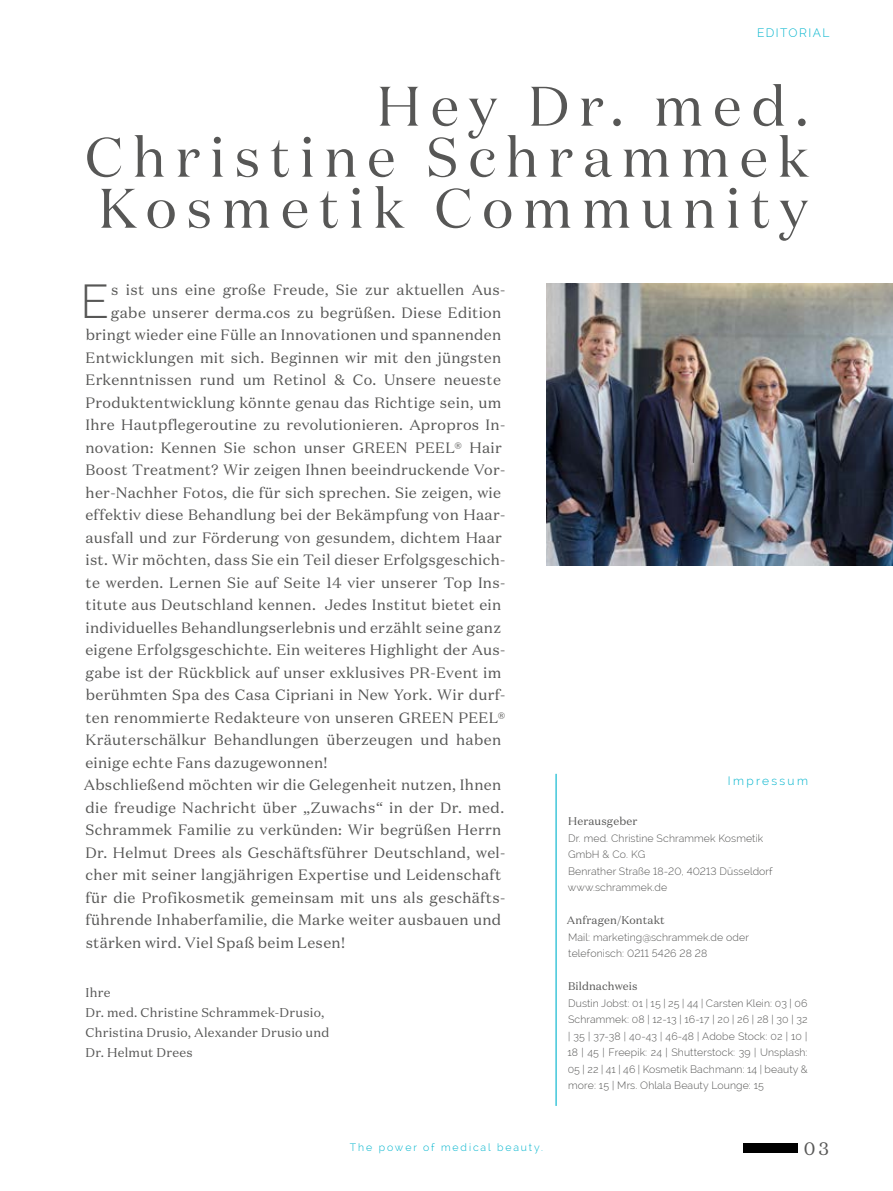
<style>
.page{position:relative;width:893px;height:1191px;background:#fff}
.page>*{position:absolute;margin:0;border:0;box-sizing:border-box;transform-origin:0 0}
.t1{font:55.5px/51px "Domaine Display";letter-spacing:.18em;color:#575756;text-align:justify}
.t2{font:300 46.65px "Raleway";color:#575756}
.t3{font:18px "Domaine Text";color:#575756}
.t4{font:15px "Domaine Text";letter-spacing:.02em;color:#575756}
.t5{font:12.75px/20.2px "Domaine Text";letter-spacing:.02em;color:#575756}
.t6{font:300 12px "Raleway";letter-spacing:.12em;color:#00b4cd}
.t7{font:300 12px "Raleway";letter-spacing:.19em;color:#00b4cd}
.t8{font:11.1px "Domaine Text";letter-spacing:.01em;color:#575756}
.t9{font:300 10.5px/16.5px "Raleway";letter-spacing:.01em;color:#575756}
.t10{font:300 10.5px "Raleway";letter-spacing:.18em;color:#00b4cd}
</style>
<div class="page">
<div style="left:743px;top:1143px;width:54px;height:10px;background:#000"></div>
<hr style="left:555px;top:774px;width:2px;height:332px;background:#00b4cd">
<img style="left:547px;top:283px;width:346px;height:283px">
<p class="t6" style="left:757px;top:26px;width:74px">EDITORIAL</p>
<h1 class="t1" style="left:85px;top:80px;width:724px;text-indent:292px">Hey Dr. med.<br>Christine Schrammek Kosmetik Community</h1>
<h2 class="t2" style="left:81px;top:274px;width:30px">E</h2>
<p class="t4" style="left:111px;top:280px;width:396px">s ist uns eine große Freude, Sie zur aktuellen Aus-</p>
<p class="t4" style="left:111px;top:303px;width:392px">gabe unserer derma.cos zu begrüßen. Diese Edition</p>
<p class="t4" style="left:86px;top:325px;width:417px">bringt wieder eine Fülle an Innovationen und spannenden</p>
<p class="t4" style="left:86px;top:348px;width:417px">Entwicklungen mit sich. Beginnen wir mit den jüngsten</p>
<p class="t4" style="left:86px;top:370px;width:417px">Erkenntnissen rund um Retinol &amp; Co. Unsere neueste</p>
<p class="t4" style="left:86px;top:393px;width:417px">Produktentwicklung könnte genau das Richtige sein, um</p>
<p class="t4" style="left:86px;top:415px;width:421px">Ihre Hautpflegeroutine zu revolutionieren. Apropros In-</p>
<p class="t4" style="left:85px;top:438px;width:418px">novation: Kennen Sie schon unser GREEN PEEL® Hair</p>
<p class="t4" style="left:86px;top:460px;width:421px">Boost Treatment? Wir zeigen Ihnen beeindruckende Vor-</p>
<p class="t4" style="left:86px;top:483px;width:417px">her-Nachher Fotos, die für sich sprechen. Sie zeigen, wie</p>
<p class="t4" style="left:85px;top:505px;width:421px">effektiv diese Behandlung bei der Bekämpfung von Haar-</p>
<p class="t4" style="left:86px;top:528px;width:418px">ausfall und zur Förderung von gesundem, dichtem Haar</p>
<p class="t4" style="left:85px;top:550px;width:421px">ist. Wir möchten, dass Sie ein Teil dieser Erfolgsgeschich-</p>
<p class="t4" style="left:85px;top:573px;width:421px">te werden. Lernen Sie auf Seite 14 vier unserer Top Ins-</p>
<p class="t4" style="left:85px;top:595px;width:417px">titute aus Deutschland kennen. Jedes Institut bietet ein</p>
<p class="t4" style="left:85px;top:618px;width:417px">individuelles Behandlungserlebnis und erzählt seine ganz</p>
<p class="t4" style="left:85px;top:640px;width:421px">eigene Erfolgsgeschichte. Ein weiteres Highlight der Aus-</p>
<p class="t4" style="left:85px;top:663px;width:417px">gabe ist der Rückblick auf unser exklusives PR-Event im</p>
<p class="t4" style="left:86px;top:685px;width:421px">berühmten Spa des Casa Cipriani in New York. Wir durf-</p>
<p class="t4" style="left:85px;top:708px;width:421px">ten renommierte Redakteure von unseren GREEN PEEL®</p>
<p class="t4" style="left:86px;top:730px;width:417px">Kräuterschälkur Behandlungen überzeugen und haben</p>
<p class="t4" style="left:85px;top:753px;width:244px">einige echte Fans dazugewonnen!</p>
<p class="t4" style="left:84px;top:775px;width:419px">Abschließend möchten wir die Gelegenheit nutzen, Ihnen</p>
<p class="t4" style="left:86px;top:798px;width:420px">die freudige Nachricht über „Zuwachs“ in der Dr. med.</p>
<p class="t4" style="left:85px;top:820px;width:417px">Schrammek Familie zu verkünden: Wir begrüßen Herrn</p>
<p class="t4" style="left:86px;top:843px;width:421px">Dr. Helmut Drees als Geschäftsführer Deutschland, wel-</p>
<p class="t4" style="left:85px;top:865px;width:417px">cher mit seiner langjährigen Expertise und Leidenschaft</p>
<p class="t4" style="left:86px;top:888px;width:421px">für die Profikosmetik gemeinsam mit uns als geschäfts-</p>
<p class="t4" style="left:86px;top:910px;width:417px">führende Inhaberfamilie, die Marke weiter ausbauen und</p>
<p class="t4" style="left:86px;top:933px;width:261px">stärken wird. Viel Spaß beim Lesen!</p>
<p class="t5" style="left:85px;top:982px;width:245px">Ihre<br>Dr. med. Christine Schrammek-Drusio,<br>Christina Drusio, Alexander Drusio und<br>Dr. Helmut Drees</p>
<p class="t7" style="left:728px;top:774px;width:82px">Impressum</p>
<p class="t8" style="left:568px;top:814px;width:71px">Herausgeber</p>
<p class="t9" style="left:568px;top:830px;width:206px">Dr. med. Christine Schrammek Kosmetik<br>GmbH &amp; Co. KG<br>Benrather Straße 18-20, 40213 Düsseldorf www.schrammek.de</p>
<p class="t8" style="left:567px;top:913px;width:99px">Anfragen/Kontakt</p>
<p class="t9" style="left:568px;top:929px;width:182px">Mail: marketing@schrammek.de oder telefonisch: 0211 5426 28 28</p>
<p class="t8" style="left:568px;top:979px;width:71px">Bildnachweis</p>
<p class="t9" style="left:567px;top:995px;width:242px;text-align:justify">Dustin Jobst: 01 | 15 | 25 | 44 | Carsten Klein: 03 | 06<br>Schrammek: 08 | 12-13 | 16-17 | 20 | 26 | 28 | 30 | 32 | 35 | 37-38 | 40-43 | 46-48 | Adobe Stock: 02 | 10 | 18 | 45 | Freepik: 24 | Shutterstock: 39 | Unsplash:<br>05 | 22 | 41 | 46 | Kosmetik Bachmann: 14 | beauty &amp; more: 15 | Mrs. Ohlala Beauty Lounge: 15</p>
<p class="t10" style="left:350px;top:1141px;width:195px">The power of medical beauty.</p>
<p class="t3" style="left:804px;top:1137px;width:27px">03</p>
</div>
